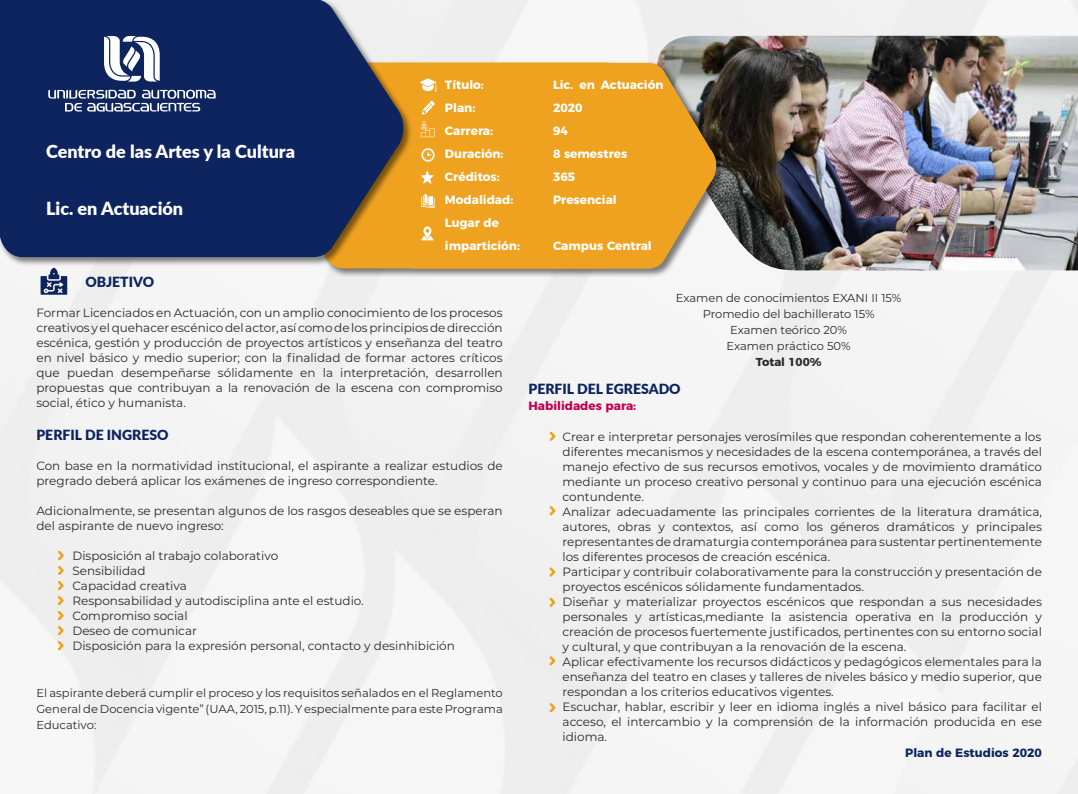
<style>
.page{position:relative;width:1078px;height:794px;background:#fff}
.page>*{position:absolute;margin:0;border:0;box-sizing:border-box;transform-origin:0 0}
.t1{font:900 18px "Lato";color:#fff}
.t2{font:900 14px "Lato";color:#0d245e}
.t3{font:12px/15px "Montserrat";color:#292929}
.t4{font:700 12px/23px "Montserrat";color:#fff}
.t5{font:700 12px "Montserrat";color:#0d245e}
.t6{font:700 12px "Montserrat";color:#c0004f}
.t7{font:11.5px/16px "Montserrat";color:#292929;text-align:justify}
.t8{font:700 11.5px "Montserrat";color:#292929}
</style>
<div class="page">
<svg style="left:58px;top:566px;width:6px;height:9px"></svg>
<svg style="left:58px;top:551px;width:6px;height:9px"></svg>
<svg style="left:58px;top:626px;width:6px;height:9px"></svg>
<svg style="left:58px;top:581px;width:6px;height:9px"></svg>
<svg style="left:58px;top:641px;width:6px;height:9px"></svg>
<svg style="left:58px;top:611px;width:6px;height:9px"></svg>
<svg style="left:58px;top:596px;width:6px;height:9px"></svg>
<svg style="left:41px;top:268px;width:26px;height:27px"></svg>
<svg style="left:549px;top:431px;width:6px;height:10px"></svg>
<svg style="left:549px;top:506px;width:6px;height:9px"></svg>
<svg style="left:549px;top:597px;width:6px;height:10px"></svg>
<svg style="left:549px;top:567px;width:6px;height:10px"></svg>
<svg style="left:549px;top:656px;width:6px;height:9px"></svg>
<svg style="left:549px;top:703px;width:6px;height:9px"></svg>
<img style="left:656px;top:36px;width:421px;height:234px">
<div style="left:321px;top:61px;width:404px;height:217px;background:#000;opacity:.5"></div>
<svg style="left:396px;top:63px;width:322px;height:206px"></svg>
<div style="left:323px;top:63px;width:382px;height:205px;background:#efa220"></div>
<div style="left:0;top:0;width:413px;height:266px;background:#000;opacity:.5"></div>
<svg style="left:0;top:0;width:405px;height:257px;background:#21325f"></svg>
<svg style="left:104px;top:36px;width:56px;height:46px"></svg>
<svg style="left:48px;top:90px;width:167px;height:22px;background:#586890"></svg>
<svg style="left:419px;top:78px;width:17px;height:14px"></svg>
<svg style="left:421px;top:101px;width:13px;height:14px"></svg>
<svg style="left:421px;top:148px;width:14px;height:14px"></svg>
<svg style="left:420px;top:170px;width:14px;height:14px"></svg>
<svg style="left:421px;top:194px;width:13px;height:14px"></svg>
<svg style="left:421px;top:121px;width:13px;height:16px"></svg>
<svg style="left:421px;top:226px;width:12px;height:14px"></svg>
<h1 class="t1" style="left:46px;top:138px;width:250px">Centro de las Artes y la Cultura</h1>
<h1 class="t1" style="left:46px;top:195px;width:139px">Lic. en Actuación</h1>
<p class="t4" style="left:445px;top:73px;width:40px">Título:</p>
<p class="t4" style="left:553px;top:73px;width:112px">Lic. en Actuación</p>
<p class="t4" style="left:445px;top:96px;width:32px">Plan:</p>
<p class="t4" style="left:553px;top:96px;width:31px">2020</p>
<p class="t4" style="left:445px;top:119px;width:50px">Carrera:</p>
<p class="t4" style="left:553px;top:119px;width:16px">94</p>
<p class="t4" style="left:445px;top:142px;width:60px">Duración:</p>
<p class="t4" style="left:553px;top:142px;width:76px">8 semestres</p>
<p class="t4" style="left:445px;top:165px;width:56px">Créditos:</p>
<p class="t4" style="left:553px;top:165px;width:24px">365</p>
<p class="t4" style="left:445px;top:188px;width:70px">Modalidad:</p>
<p class="t4" style="left:553px;top:188px;width:65px">Presencial</p>
<p class="t4" style="left:445px;top:211px;width:76px">Lugar de impartición:</p>
<p class="t4" style="left:553px;top:234px;width:100px">Campus Central</p>
<p class="t2" style="left:85px;top:272px;width:70px">OBJETIVO</p>
<p class="t3" style="left:36px;top:305px;width:467px;text-align:justify">Formar Licenciados en Actuación, con un amplio conocimiento de los procesos creativos y el quehacer escénico del actor, así como de los principios de dirección escénica, gestión y producción de proyectos artísticos y enseñanza del teatro en nivel básico y medio superior; con la finalidad de formar actores críticos que puedan desempeñarse sólidamente en la interpretación, desarrollen propuestas que contribuyan a la renovación de la escena con compromiso social, ético y humanista.</p>
<p class="t2" style="left:36px;top:424px;width:134px">PERFIL DE INGRESO</p>
<p class="t3" style="left:36px;top:458px;width:468px">Con base en la normatividad institucional, el aspirante a realizar estudios de pregrado deberá aplicar los exámenes de ingreso correspondiente.</p>
<p class="t3" style="left:36px;top:503px;width:467px">Adicionalmente, se presentan algunos de los rasgos deseables que se esperan del aspirante de nuevo ingreso:</p>
<p class="t3" style="left:72px;top:548px;width:384px">Disposición al trabajo colaborativo<br>Sensibilidad<br>Capacidad creativa<br>Responsabilidad y autodisciplina ante el estudio.<br>Compromiso social<br>Deseo de comunicar<br>Disposición para la expresión personal, contacto y desinhibición</p>
<p class="t7" style="left:36px;top:684px;width:468px">El aspirante deberá cumplir el proceso y los requisitos señalados en el Reglamento General de Docencia vigente” (UAA, 2015, p.11). Y especialmente para este Programa Educativo:</p>
<p class="t7" style="left:675px;top:289px;width:227px;text-align:center">Examen de conocimientos EXANI II 15%<br>Promedio del bachillerato 15%<br>Examen teórico 20%<br>Examen práctico 50%</p>
<p class="t8" style="left:755px;top:352px;width:67px">Total 100%</p>
<p class="t2" style="left:528px;top:378px;width:154px">PERFIL DEL EGRESADO</p>
<p class="t6" style="left:528px;top:396px;width:109px">Habilidades para:</p>
<p class="t3" style="left:562px;top:429px;width:481px">Crear e interpretar personajes verosímiles que respondan coherentemente a los diferentes mecanismos y necesidades de la escena contemporánea, a través del manejo efectivo de sus recursos emotivos, vocales y de movimiento dramático mediante un proceso creativo personal y continuo para una ejecución escénica contundente.<br>Analizar adecuadamente las principales corrientes de la literatura dramática, autores, obras y contextos, así como los géneros dramáticos y principales representantes de dramaturgia contemporánea para sustentar pertinentemente los diferentes procesos de creación escénica.<br>Participar y contribuir colaborativamente para la construcción y presentación de proyectos escénicos sólidamente fundamentados.<br>Diseñar y materializar proyectos escénicos que respondan a sus necesidades personales y artísticas,mediante la asistencia operativa en la producción y creación de procesos fuertemente justificados, pertinentes con su entorno social y cultural, y que contribuyan a la renovación de la escena.<br>Aplicar efectivamente los recursos didácticos y pedagógicos elementales para la enseñanza del teatro en clases y talleres de niveles básico y medio superior, que respondan a los criterios educativos vigentes.<br>Escuchar, hablar, escribir y leer en idioma inglés a nivel básico para facilitar el acceso, el intercambio y la comprensión de la información producida en ese idioma.</p>
<p class="t5" style="left:905px;top:743px;width:138px">Plan de Estudios 2020</p>
</div>
